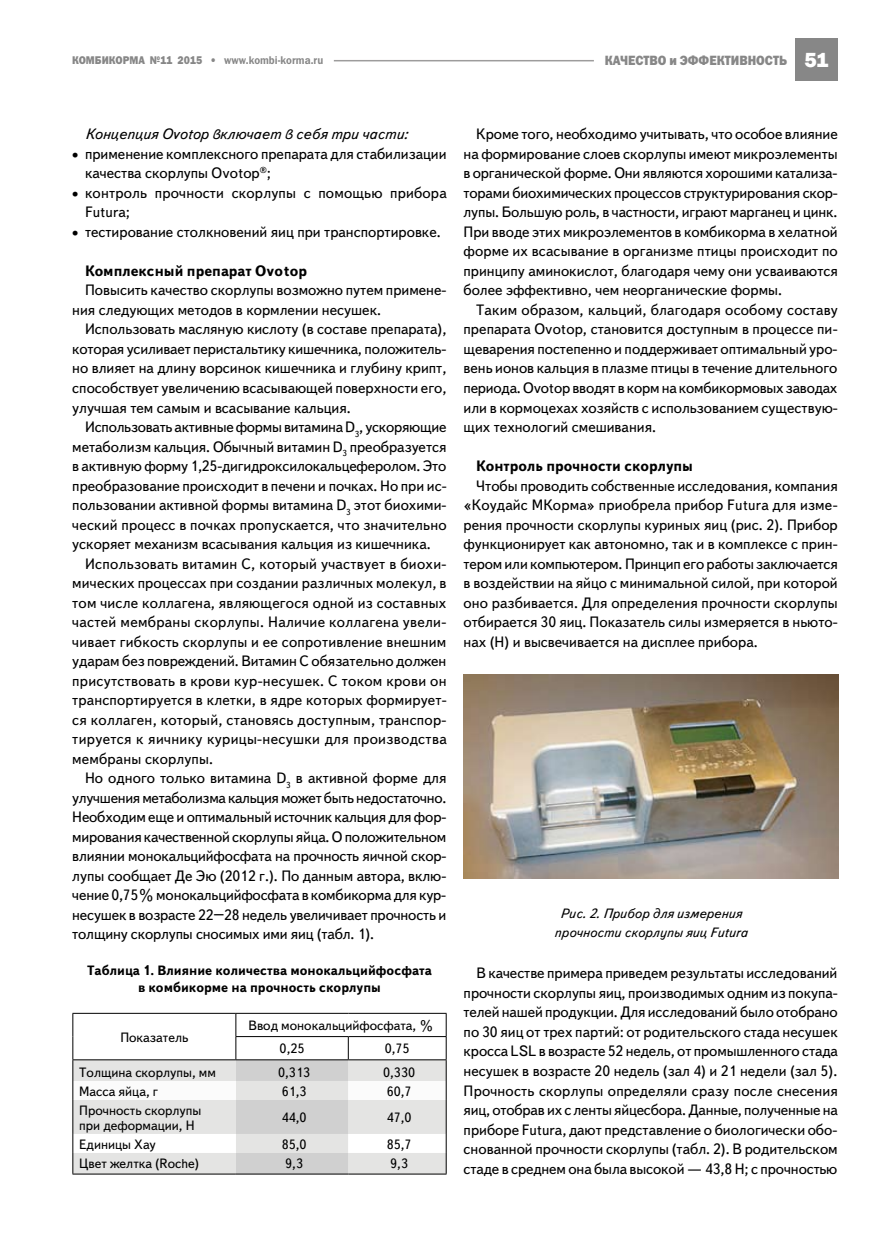
<style>
.page{position:relative;width:893px;height:1234px;background:#fff}
.page>*{position:absolute;margin:0;border:0;box-sizing:border-box;transform-origin:0 0}
.t1{font:15px/19.5px "Text Book C";color:#000;text-align:justify}
.t2{font:700 15px "Text Book C";color:#000}
.t3{font:italic 15px "Text Book C";color:#000}
.t4{font:13.5px/23.2px "Text Book C";color:#000}
.t5{font:700 13.5px/16.5px "Text Book C";color:#000;text-align:center}
.t6{font:italic 13.5px/19.5px "Text Book C";color:#000;text-align:center}
.t7{font:13.5px "Franklin Gothic Heavy C";color:#878787;scale:.9 1}
.t8{font:11.25px "Franklin Gothic Demi C";color:#878787;scale:.9 1}
.t9{font:11.25px "Franklin Gothic Heavy C";color:#878787;scale:.9 1}
.s1{font-family:"Franklin Gothic Heavy C"}
.s2{font-family:"Franklin Gothic";font-weight:800;font-size:21px;color:#fff}
</style>
<div class="page">
<div style="left:795px;top:38px;width:43px;height:43px;background:#878787"></div>
<hr style="left:334px;top:60px;width:260px;height:1px;background:#9d9c9c">
<hr style="left:72px;top:1012px;width:164px;height:1px;background:#000">
<hr style="left:236px;top:1012px;width:112px;height:1px;background:#000">
<hr style="left:348px;top:1012px;width:99px;height:1px;background:#000">
<svg style="left:72px;top:1013px;width:375px;height:160px"></svg>
<hr style="left:72px;top:1173px;width:164px;height:1px;background:#000">
<hr style="left:236px;top:1173px;width:112px;height:1px;background:#000">
<hr style="left:348px;top:1173px;width:99px;height:1px;background:#000">
<img style="left:464px;top:674px;width:374px;height:204px">
<p class="t9" style="left:72px;top:54px;width:42px">КОМБИКО</p>
<p class="t8" style="left:123px;top:54px;width:224px"><span class="s1">РМА №11 2015 •</span> www.kombi-korma.ru</p>
<p class="t7" style="left:605px;top:53px;width:250px">качество и эффективность <span class="s2">51</span></p>
<p class="t3" style="left:85px;top:126px;width:324px">Концепция Ovotop включает в себя три части:</p>
<p class="t1" style="left:85px;top:144px;width:363px;text-indent:-13px">• применение комплексного препарата для стабилизации качества скорлупы Ovotop<sup>®</sup>;</p>
<p class="t1" style="left:85px;top:183px;width:363px;text-indent:-13px">• контроль прочности скорлупы с помощью прибора<br>Futura;</p>
<p class="t1" style="left:72px;top:222px;width:370px">• тестирование столкновений яиц при транспортировке.</p>
<p class="t2" style="left:85px;top:262px;width:223px">Комплексный препарат Ovotop</p>
<p class="t1" style="left:72px;top:281px;width:376px;text-indent:13px">Повысить качество скорлупы возможно путем примене&shy;ния следующих методов в кормлении несушек.</p>
<p class="t1" style="left:72px;top:320px;width:376px;text-indent:13px">Использовать масляную кислоту (в составе препарата), которая усиливает перистальтику кишечника, положитель&shy;но влияет на длину ворсинок кишечника и глубину крипт, способствует увеличению всасывающей поверхности его, улучшая тем самым и всасывание кальция.</p>
<p class="t1" style="left:72px;top:417px;width:376px;text-indent:13px">Использовать активные формы витамина D<sub>3</sub>, ускоряющие метаболизм кальция. Обычный витамин D<sub>3</sub> преобразуется в активную форму 1,25-дигидроксилокальцеферолом. Это преобразование происходит в печени и почках. Но при ис&shy;пользовании активной формы витамина D<sub>3</sub> этот биохими&shy;ческий процесс в почках пропускается, что значительно ускоряет механизм всасывания кальция из кишечника.</p>
<p class="t1" style="left:72px;top:554px;width:376px;text-indent:13px">Использовать витамин С, который участвует в биохи&shy;мических процессах при создании различных молекул, в том числе коллагена, являющегося одной из составных частей мембраны скорлупы. Наличие коллагена увели&shy;чивает гибкость скорлупы и ее сопротивление внешним ударам без повреждений. Витамин С обязательно должен присутствовать в крови кур-несушек. С током крови он транспортируется в клетки, в ядре которых формирует&shy;ся коллаген, который, становясь доступным, транспор&shy;тируется к яичнику курицы-несушки для производства мембраны скорлупы.</p>
<p class="t1" style="left:72px;top:768px;width:376px;text-indent:13px">Но одного только витамина D<sub>3</sub> в активной форме для улучшения метаболизма кальция может быть недостаточно.<br>Необходим еще и оптимальный источник кальция для фор&shy;мирования качественной скорлупы яйца. О положительном влиянии монокальцийфосфата на прочность яичной скор&shy;лупы сообщает Де Эю (2012 г.). По данным автора, вклю&shy;чение 0,75% монокальцийфосфата в комбикорма для кур&shy;несушек в возрасте 22–28 недель увеличивает прочность и толщину скорлупы сносимых ими яиц (табл. 1).</p>
<p class="t5" style="left:87px;top:962px;width:346px">Таблица 1. Влияние количества монокальцийфосфата в комбикорме на прочность скорлупы</p>
<p class="t4" style="left:120px;top:1025px;width:70px">Показатель</p>
<p class="t4" style="left:280px;top:1013px;width:155px;text-indent:-31px">Ввод монокальцийфосфата, %<br>0,25</p>
<p class="t4" style="left:385px;top:1037px;width:26px">0,75</p>
<p class="t4" style="left:79px;top:1060px;width:138px">Толщина скорлупы, мм</p>
<p class="t4" style="left:278px;top:1060px;width:33px">0,313</p>
<p class="t4" style="left:383px;top:1060px;width:33px">0,330</p>
<p class="t4" style="left:79px;top:1079px;width:80px">Масса яйца, г</p>
<p class="t4" style="left:282px;top:1079px;width:26px">61,3</p>
<p class="t4" style="left:387px;top:1079px;width:26px">60,7</p>
<p class="t4" style="left:79px;top:1102px;width:124px;line-height:15px">Прочность скорлупы при деформации, Н</p>
<p class="t4" style="left:282px;top:1105px;width:26px">44,0</p>
<p class="t4" style="left:387px;top:1105px;width:26px">47,0</p>
<p class="t4" style="left:79px;top:1132px;width:78px">Единицы Хау</p>
<p class="t4" style="left:282px;top:1132px;width:26px">85,0</p>
<p class="t4" style="left:387px;top:1132px;width:26px">85,7</p>
<p class="t4" style="left:79px;top:1151px;width:122px">Цвет желтка (Roche)</p>
<p class="t4" style="left:285px;top:1151px;width:19px">9,3</p>
<p class="t4" style="left:390px;top:1151px;width:19px">9,3</p>
<p class="t1" style="left:463px;top:125px;width:376px;text-indent:13px">Кроме того, необходимо учитывать, что особое влияние на формирование слоев скорлупы имеют микроэлементы в органической форме. Они являются хорошими катализа&shy;торами биохимических процессов структурирования скор&shy;лупы. Большую роль, в частности, играют марганец и цинк.<br>При вводе этих микроэлементов в комбикорма в хелатной форме их всасывание в организме птицы происходит по принципу аминокислот, благодаря чему они усваиваются более эффективно, чем неорганические формы.</p>
<p class="t1" style="left:463px;top:300px;width:376px;text-indent:13px">Таким образом, кальций, благодаря особому составу препарата Ovotop, становится доступным в процессе пи&shy;щеварения постепенно и поддерживает оптимальный уро&shy;вень ионов кальция в плазме птицы в течение длительного периода. Ovotop вводят в корм на комбикормовых заводах или в кормоцехах хозяйств с использованием существую&shy;щих технологий смешивания.</p>
<p class="t2" style="left:476px;top:457px;width:218px">Контроль прочности скорлупы</p>
<p class="t1" style="left:463px;top:476px;width:376px;text-indent:13px">Чтобы проводить собственные исследования, компания «Коудайс МКорма» приобрела прибор Futura для изме&shy;рения прочности скорлупы куриных яиц (рис. 2). Прибор функционирует как автономно, так и в комплексе с прин&shy;тером или компьютером. Принцип его работы заключается в воздействии на яйцо с минимальной силой, при которой оно разбивается. Для определения прочности скорлупы отбирается 30 яиц. Показатель силы измеряется в ньюто&shy;нах (Н) и высвечивается на дисплее прибора.</p>
<p class="t6" style="left:554px;top:903px;width:195px">Рис. 2. Прибор для измерения прочности скорлупы яиц Futura</p>
<p class="t1" style="left:464px;top:963px;width:376px;text-indent:13px">В качестве примера приведем результаты исследований прочности скорлупы яиц, производимых одним из покупа&shy;телей нашей продукции. Для исследований было отобрано по 30 яиц от трех партий: от родительского стада несушек кросса LSL в возрасте 52 недель, от промышленного стада несушек в возрасте 20 недель (зал 4) и 21 недели (зал 5).<br>Прочность скорлупы определяли сразу после снесения яиц, отобрав их с ленты яйцесбора. Данные, полученные на приборе Futura, дают представление о биологически обо&shy;снованной прочности скорлупы (табл. 2). В родительском стаде в среднем она была высокой — 43,8 Н; с прочностью</p>
</div>
